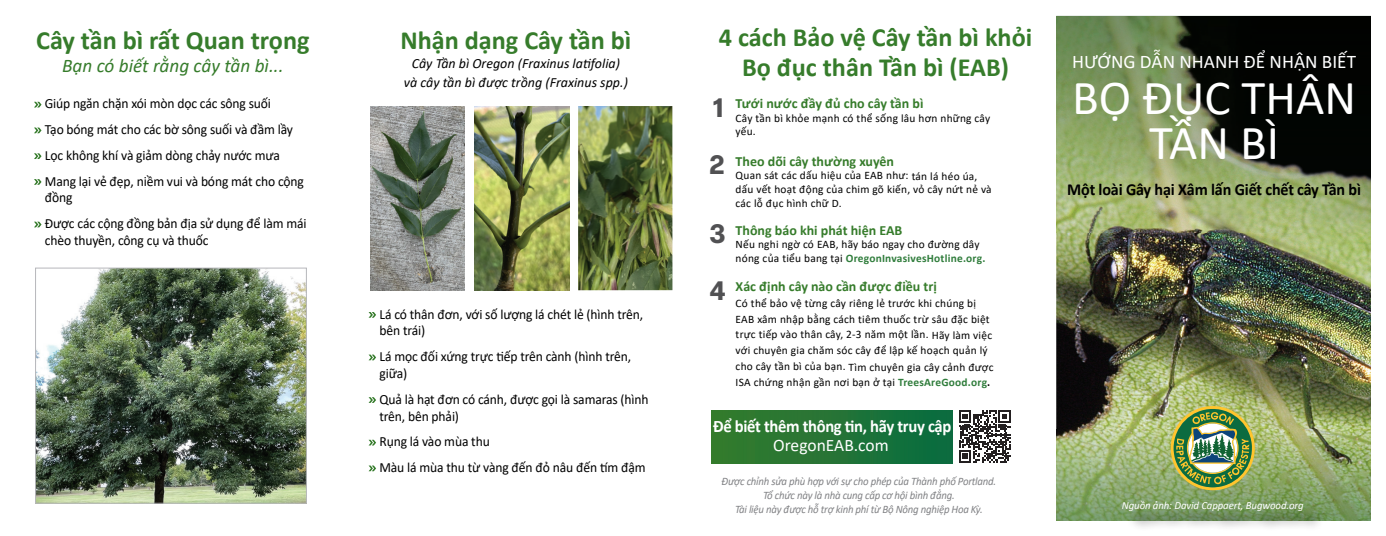
<style>
.page{position:relative;width:1386px;height:536px;background:#fff}
.page>*{position:absolute;margin:0;border:0;box-sizing:border-box;transform-origin:0 0}
.t1{font:49px/45.5px "Calibri";color:#fff;text-align:center}
.t2{font:700 26.25px/29.8px "Calibri";color:#367c2b;text-align:center}
.t3{font:700 26.25px "Elza";color:#515153}
.t4{font:italic 19.25px "Calibri";color:#367c2b}
.t5{font:19.25px "Calibri";color:#fff}
.t6{font:700 17.5px "Calibri";letter-spacing:-.02em;color:#fff;scale:.95 1}
.t7{font:17.5px "Calibri";color:#fff}
.t8{font:700 16.8px "Calibri";letter-spacing:-.01em;color:#000;scale:.96 1}
.t9{font:14px/16.8px "Calibri";letter-spacing:-.01em;color:#000}
.t10{font:700 14px "Calibri";color:#367c2b}
.t11{font:italic 14px/19.2px "Calibri";color:#000;text-align:center}
.t12{font:11.38px/13.7px "Calibri";letter-spacing:.02em;color:#000}
.t13{font:italic 11.38px/13.7px "Calibri";letter-spacing:-.02em;color:#818285;text-align:center;scale:.95 1}
.t14{font:italic 10.85px "Calibri";letter-spacing:-.01em;color:#fff}
.s1{font-weight:700;color:#307d3c}
.s2{font-weight:700}
</style>
<div class="page">
<img style="left:1056px;top:232px;width:315px;height:196px">
<img style="left:1056px;top:16px;width:315px;height:216px">
<img style="left:1056px;top:428px;width:315px;height:91px">
<img style="left:1171px;top:405px;width:84px;height:85px">
<div style="left:711px;top:410px;width:241px;height:52px;background:linear-gradient(to right,#387b2c,#0b6c40)"></div>
<svg style="left:34px;top:102px;width:8px;height:5px"></svg>
<svg style="left:34px;top:127px;width:8px;height:6px"></svg>
<svg style="left:34px;top:153px;width:8px;height:6px"></svg>
<svg style="left:34px;top:179px;width:8px;height:6px"></svg>
<svg style="left:34px;top:221px;width:8px;height:6px"></svg>
<svg style="left:369px;top:312px;width:7px;height:5px"></svg>
<svg style="left:369px;top:354px;width:7px;height:6px"></svg>
<svg style="left:369px;top:397px;width:7px;height:5px"></svg>
<svg style="left:369px;top:439px;width:7px;height:6px"></svg>
<svg style="left:369px;top:465px;width:7px;height:6px"></svg>
<div style="left:1126px;top:504px;width:198px;height:27px;background:#231f20;opacity:.75"></div>
<img style="left:37px;top:269px;width:268px;height:232px">
<div style="left:35px;top:267px;width:272px;height:236px;border:1px solid #b6b7bb"></div>
<img style="left:370px;top:106px;width:94px;height:184px">
<img style="left:475px;top:106px;width:94px;height:184px">
<img style="left:578px;top:106px;width:94px;height:184px">
<svg style="left:959px;top:410px;width:52px;height:52px"></svg>
<p class="t2" style="left:36px;top:25px;width:275px">Cây tần bì rất Quan trọng</p>
<p class="t4" style="left:62px;top:52px;width:223px">Bạn có biết rằng cây tần bì...</p>
<p class="t9" style="left:45px;top:95px;width:228px">Giúp ngăn chặn xói mòn dọc các sông suối</p>
<p class="t9" style="left:45px;top:121px;width:250px">Tạo bóng mát cho các bờ sông suối và đầm lầy</p>
<p class="t9" style="left:45px;top:146px;width:237px">Lọc không khí và giảm dòng chảy nước mưa</p>
<p class="t9" style="left:45px;top:172px;width:261px">Mang lại vẻ đẹp, niềm vui và bóng mát cho cộng đồng</p>
<p class="t9" style="left:45px;top:215px;width:263px">Được các cộng đồng bản địa sử dụng để làm mái chèo thuyền, công cụ và thuốc</p>
<p class="t2" style="left:400px;top:25px;width:233px">Nhận dạng Cây tần bì</p>
<p class="t11" style="left:404px;top:53px;width:226px">Cây Tần bì Oregon (Fraxinus latifolia) và cây tần bì được trồng (Fraxinus spp.)</p>
<p class="t9" style="left:379px;top:305px;width:265px">Lá có thân đơn, với số lượng lá chét lẻ (hình trên, bên trái)</p>
<p class="t9" style="left:379px;top:347px;width:253px">Lá mọc đối xứng trực tiếp trên cành (hình trên, giữa)</p>
<p class="t9" style="left:379px;top:390px;width:271px">Quả là hạt đơn có cánh, được gọi là samaras (hình trên, bên phải)</p>
<p class="t9" style="left:379px;top:432px;width:112px">Rụng lá vào mùa thu</p>
<p class="t9" style="left:379px;top:458px;width:268px">Màu lá mùa thu từ vàng đến đỏ nâu đến tím đậm</p>
<p class="t2" style="left:719px;top:22px;width:315px">4 cách Bảo vệ Cây tần bì khỏi<br>Bọ đục thân Tần bì (EAB)</p>
<p class="t10" style="left:736px;top:93px;width:189px">Tưới nước đầy đủ cho cây tần bì</p>
<p class="t12" style="left:736px;top:111px;width:256px">Cây tần bì khỏe mạnh có thể sống lâu hơn những cây yếu.</p>
<p class="t3" style="left:713px;top:88px;width:12px">1</p>
<p class="t3" style="left:710px;top:145px;width:16px">2</p>
<p class="t10" style="left:736px;top:151px;width:160px">Theo dõi cây thường xuyên</p>
<p class="t12" style="left:736px;top:168px;width:258px">Quan sát các dấu hiệu của EAB như: tán lá héo úa, dấu vết hoạt động của chim gõ kiến, vỏ cây nứt nẻ và các lỗ đục hình chữ D.</p>
<p class="t3" style="left:710px;top:215px;width:18px">3</p>
<p class="t3" style="left:710px;top:271px;width:17px">4</p>
<p class="t10" style="left:736px;top:220px;width:168px">Thông báo khi phát hiện EAB</p>
<p class="t12" style="left:736px;top:237px;width:251px">Nếu nghi ngờ có EAB, hãy báo ngay cho đường dây nóng của tiểu bang tại <span class="s1">OregonInvasivesHotline.org.</span></p>
<p class="t10" style="left:736px;top:276px;width:203px">Xác định cây nào cần được điều trị</p>
<p class="t12" style="left:736px;top:294px;width:259px;line-height:15.9px">Có thể bảo vệ từng cây riêng lẻ trước khi chúng bị EAB xâm nhập bằng cách tiêm thuốc trừ sâu đặc biệt trực tiếp vào thân cây, 2-3 năm một lần. Hãy làm việc với chuyên gia chăm sóc cây để lập kế hoạch quản lý cho cây tần bì của bạn. Tìm chuyên gia cây cảnh được</p>
<p class="t12" style="left:736px;top:374px;width:256px">ISA chứng nhận gần nơi bạn ở tại <span class="s1">TreesAreGood.org</span><span class="s2">.</span></p>
<p class="t6" style="left:713px;top:413px;width:252px">Để biết thêm thông tin, hãy truy cập</p>
<p class="t7" style="left:773px;top:433px;width:117px">OregonEAB.com</p>
<p class="t13" style="left:722px;top:474px;width:291px">Được chỉnh sửa phù hợp với sự cho phép của Thành phố Portland.<br>Tổ chức này là nhà cung cấp cơ hội bình đẳng.</p>
<p class="t13" style="left:735px;top:501px;width:262px">Tài liệu này được hỗ trợ kinh phí từ Bộ Nông nghiệp Hoa Kỳ.</p>
<p class="t5" style="left:1072px;top:49px;width:285px">HƯỚNG DẪN NHANH ĐỂ NHẬN BIẾT</p>
<p class="t1" style="left:1072px;top:74px;width:285px">BỌ ĐỤC THÂN<br>TẦN BÌ</p>
<p class="t8" style="left:1067px;top:177px;width:308px">Một loài Gây hại Xâm lấn Giết chết cây Tần bì</p>
<p class="t14" style="left:1122px;top:497px;width:183px">Nguồn ảnh: David Cappaert, Bugwood.org</p>
</div>
